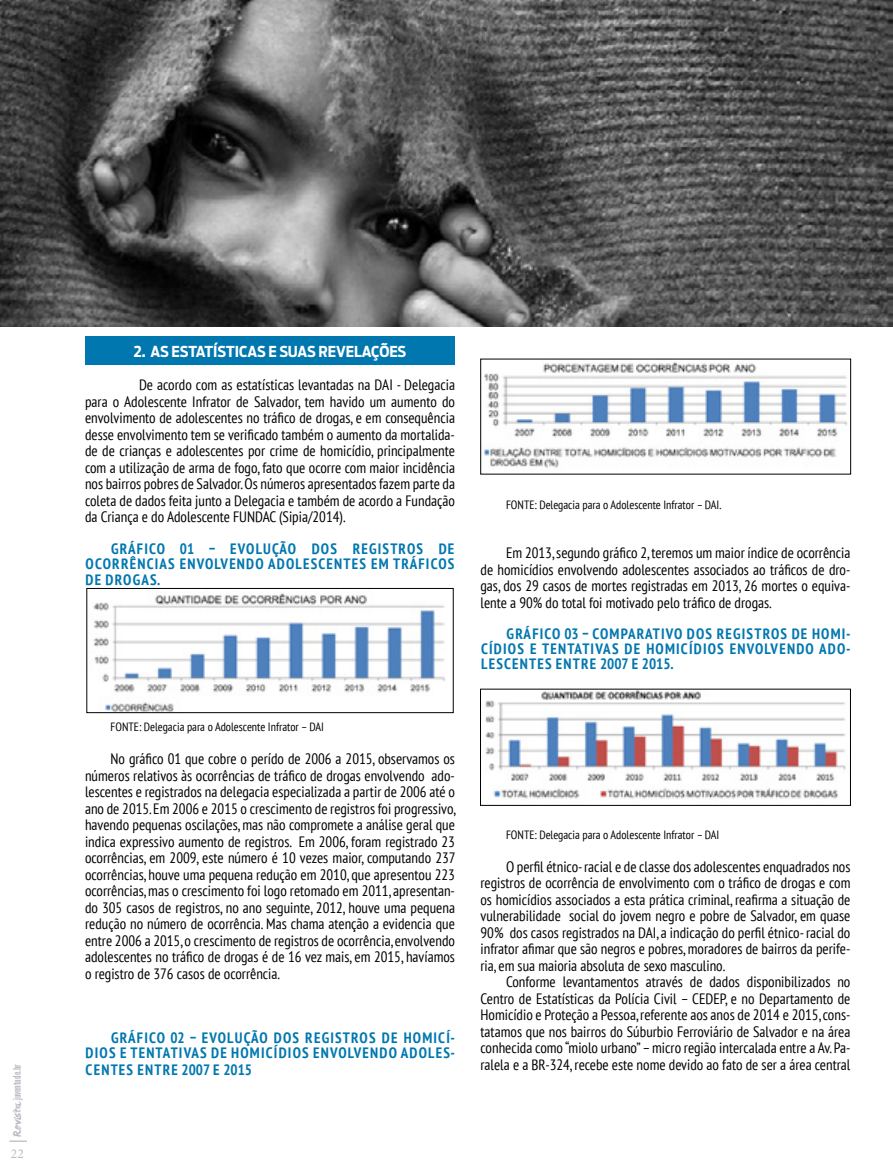
<style>
.page{position:relative;width:893px;height:1170px;background:#fff}
.page>*{position:absolute;margin:0;border:0;box-sizing:border-box;transform-origin:0 0}
.t1{font:condensed 15px/16.5px "PT Sans";color:#000;text-align:justify}
.t2{font:700 condensed 15px/15px "PT Sans";letter-spacing:.08em;color:#0077af;text-align:right}
.t3{font:700 15px "Antenna Cond";letter-spacing:-.01em;color:#fff}
.t4{font:13.5px "Minion Pro";color:#bbbcc5}
.t5{font:condensed 12px "PT Sans";color:#000}
.t6{font:10.5px "League Gothic";color:#bbbcc5}
.s1{font-family:"Levi Re Brushed"}
</style>
<div class="page">
<svg style="left:9px;top:1140px;width:18px;height:1px"></svg>
<div style="left:85px;top:336px;width:370px;height:28px;background:#0077af"></div>
<img style="left:93px;top:593px;width:352px;height:117px">
<div style="left:87px;top:588px;width:366px;height:124px;border:1px solid #000"></div>
<img style="left:484px;top:362px;width:364px;height:106px">
<img style="left:485px;top:691px;width:361px;height:108px">
<img style="left:0;top:0;width:893px;height:327px">
<p class="t6" style="left:11px;top:1136px;width:74px;rotate:-90deg"><span class="s1">Revista</span>juventude.br</p>
<p class="t4" style="left:11px;top:1144px;width:14px">22</p>
<p class="t3" style="left:134px;top:342px;width:274px">2. AS ESTATÍSTICAS E SUAS REVELAÇÕES</p>
<p class="t1" style="left:85px;top:376px;width:371px;text-indent:54px">De acordo com as estatísticas levantadas na DAI - Delegacia para o Adolescente Infrator de Salvador, tem havido um aumento do envolvimento de adolescentes no tráfico de drogas, e em consequência desse envolvimento tem se verificado também o aumento da mortalida&shy;de de crianças e adolescentes por crime de homicídio, principalmente com a utilização de arma de fogo, fato que ocorre com maior incidência nos bairros pobres de Salvador. Os números apresentados fazem parte da coleta de dados feita junto a Delegacia e também de acordo a Fundação da Criança e do Adolescente FUNDAC (Sipia/2014).</p>
<p class="t2" style="left:86px;top:540px;width:370px">GRÁFICO 01 – EVOLUÇÃO DOS REGISTROS DE<br>OCORRÊNCIAS ENVOLVENDO ADOLESCENTES EM TRÁFICOS</p>
<p class="t2" style="left:86px;top:572px;width:76px">DE DROGAS.</p>
<p class="t5" style="left:111px;top:719px;width:215px">FONTE: Delegacia para o Adolescente Infrator – DAI</p>
<p class="t1" style="left:85px;top:750px;width:372px;text-indent:26px">No gráfico 01 que cobre o perído de 2006 a 2015, observamos os números relativos às ocorrências de tráfico de drogas envolvendo ado&shy;lescentes e registrados na delegacia especializada a partir de 2006 até o ano de 2015. Em 2006 e 2015 o crescimento de registros foi progressivo, havendo pequenas oscilações, mas não compromete a análise geral que indica expressivo aumento de registros. Em 2006, foram registrado 23 ocorrências, em 2009, este número é 10 vezes maior, computando 237 ocorrências, houve uma pequena redução em 2010, que apresentou 223 ocorrências, mas o crescimento foi logo retomado em 2011, apresentan&shy;do 305 casos de registros, no ano seguinte, 2012, houve uma pequena redução no número de ocorrência. Mas chama atenção a evidencia que entre 2006 a 2015, o crescimento de registros de ocorrência, envolvendo adolescentes no tráfico de drogas é de 16 vez mais, em 2015, havíamos o registro de 376 casos de ocorrência.</p>
<p class="t2" style="left:86px;top:1030px;width:371px">GRÁFICO 02 – EVOLUÇÃO DOS REGISTROS DE HOMICÍ-<br>DIOS E TENTATIVAS DE HOMICÍDIOS ENVOLVENDO ADOLES-</p>
<p class="t2" style="left:86px;top:1061px;width:168px">CENTES ENTRE 2007 E 2015</p>
<p class="t5" style="left:506px;top:497px;width:217px">FONTE: Delegacia para o Adolescente Infrator – DAI.</p>
<p class="t1" style="left:480px;top:544px;width:371px;text-indent:26px">Em 2013, segundo gráfico 2, teremos um maior índice de ocorrência de homicídios envolvendo adolescentes associados ao tráficos de dro&shy;gas, dos 29 casos de mortes registradas em 2013, 26 mortes o equiva&shy;lente a 90% do total foi motivado pelo tráfico de drogas.</p>
<p class="t2" style="left:481px;top:626px;width:371px;text-align:justify;text-indent:25px">GRÁFICO 03 – COMPARATIVO DOS REGISTROS DE HOMI-CÍDIOS E TENTATIVAS DE HOMICÍDIOS ENVOLVENDO ADO-LESCENTES ENTRE 2007 E 2015.</p>
<p class="t5" style="left:506px;top:826px;width:215px">FONTE: Delegacia para o Adolescente Infrator – DAI</p>
<p class="t1" style="left:480px;top:857px;width:371px;text-indent:26px">O perfil étnico- racial e de classe dos adolescentes enquadrados nos registros de ocorrência de envolvimento com o tráfico de drogas e com os homicídios associados a esta prática criminal, reafirma a situação de vulnerabilidade social do jovem negro e pobre de Salvador, em quase 90% dos casos registrados na DAI, a indicação do perfil étnico- racial do infrator afimar que são negros e pobres, moradores de bairros da perife&shy;ria, em sua maioria absoluta de sexo masculino.</p>
<p class="t1" style="left:480px;top:973px;width:371px;text-indent:26px">Conforme levantamentos através de dados disponibilizados no Centro de Estatísticas da Polícia Civil – CEDEP, e no Departamento de Homicídio e Proteção a Pessoa, referente aos anos de 2014 e 2015, cons&shy;tatamos que nos bairros do Súburbio Ferroviário de Salvador e na área conhecida como “miolo urbano” – micro região intercalada entre a Av. Pa&shy;ralela e a BR-324, recebe este nome devido ao fato de ser a área central</p>
</div>
